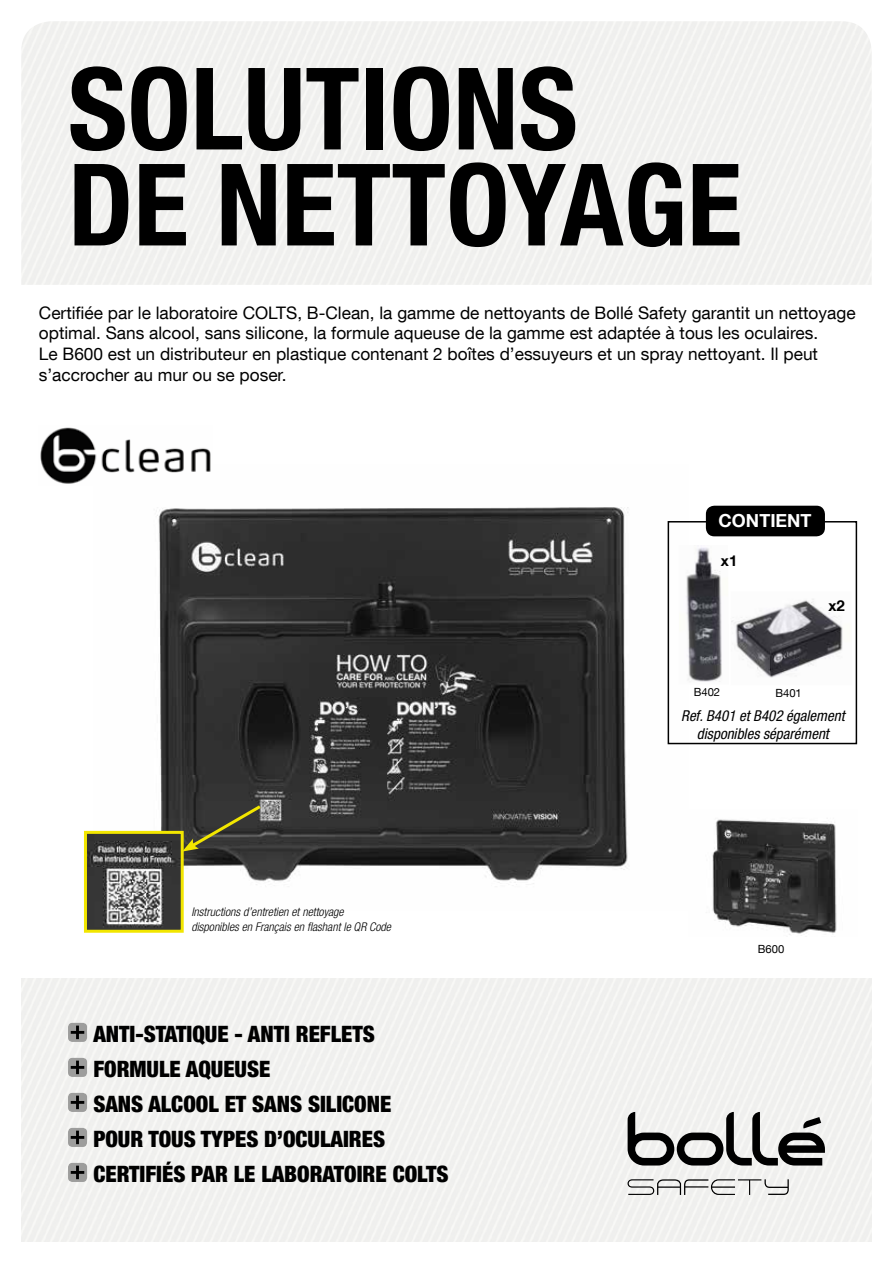
<style>
.page{position:relative;width:893px;height:1263px;background:#fff}
.page>*{position:absolute;margin:0;border:0;box-sizing:border-box;transform-origin:0 0}
.t1{font:700 condensed 114px/96px "Helvetica Neue LT Com";color:#000}
.t2{font:900 condensed 22.5px/35px "Helvetica Neue LT Com";color:#000}
.t3{font:700 18px "Helvetica Neue LT Com";color:#fff}
.t4{font:17.25px/20.7px "Helvetica Neue LT Com";color:#000}
.t5{font:italic condensed 15px/18px "Helvetica Neue LT Com";color:#000;text-align:center}
.t6{font:700 15px "Helvetica Neue LT Com";color:#000}
.t7{font:italic 300 condensed 12px/14.4px "Helvetica Neue LT Com";color:#000}
.t8{font:11.25px "Helvetica Neue LT Com";color:#000}
</style>
<div class="page">
<svg style="left:628px;top:1112px;width:197px;height:53px"></svg>
<svg style="left:627px;top:1179px;width:162px;height:16px"></svg>
<img style="left:93px;top:507px;width:595px;height:378px">
<img style="left:40px;top:427px;width:171px;height:57px">
<img style="left:712px;top:819px;width:125px;height:116px">
<img style="left:731px;top:599px;width:112px;height:79px">
<img style="left:679px;top:545px;width:43px;height:139px">
<div style="left:668px;top:521px;width:189px;height:223px;border:2px solid #000"></div>
<div style="left:68px;top:1023px;width:19px;height:19px;background:#9d9d9c;border-radius:4px"></div>
<svg style="left:71px;top:1025px;width:13px;height:14px"></svg>
<div style="left:68px;top:1058px;width:19px;height:19px;background:#9d9d9c;border-radius:4px"></div>
<svg style="left:71px;top:1060px;width:13px;height:14px"></svg>
<div style="left:68px;top:1093px;width:19px;height:19px;background:#9d9d9c;border-radius:4px"></div>
<svg style="left:71px;top:1095px;width:13px;height:14px"></svg>
<div style="left:68px;top:1128px;width:19px;height:19px;background:#9d9d9c;border-radius:4px"></div>
<svg style="left:71px;top:1130px;width:13px;height:14px"></svg>
<div style="left:68px;top:1163px;width:19px;height:19px;background:#9d9d9c;border-radius:4px"></div>
<svg style="left:71px;top:1166px;width:13px;height:13px"></svg>
<img style="left:88px;top:835px;width:92px;height:94px">
<div style="left:84px;top:831px;width:100px;height:102px;border:3px solid #f2e600"></div>
<svg style="left:182px;top:803px;width:82px;height:48px;background:#484733"></svg>
<div style="left:706px;top:506px;width:119px;height:30px;background:#000;border-radius:9px"></div>
<h1 class="t1" style="left:68px;top:61px;width:675px">SOLUTIONS<br>DE NETTOYAGE</h1>
<p class="t4" style="left:39px;top:302px;width:818px">Certifiée par le laboratoire COLTS, B-Clean, la gamme de nettoyants de Bollé Safety garantit un nettoyage optimal. Sans alcool, sans silicone, la formule aqueuse de la gamme est adaptée à tous les oculaires.<br>Le B600 est un distributeur en plastique contenant 2 boîtes d’essuyeurs et un spray nettoyant. Il peut s’accrocher au mur ou se poser.</p>
<p class="t3" style="left:719px;top:510px;width:94px">CONTIENT</p>
<p class="t6" style="left:721px;top:551px;width:18px">x1</p>
<p class="t6" style="left:828px;top:596px;width:18px">x2</p>
<p class="t8" style="left:694px;top:685px;width:28px">B402</p>
<p class="t8" style="left:775px;top:686px;width:28px">B401</p>
<p class="t7" style="left:191px;top:905px;width:201px">Instructions d’entretien et nettoyage disponibles en Français en flashant le QR Code</p>
<h2 class="t2" style="left:93px;top:1016px;width:357px">ANTI-STATIQUE - ANTI REFLETS<br>FORMULE AQUEUSE<br>SANS ALCOOL ET SANS SILICONE<br>POUR TOUS TYPES D’OCULAIRES<br>CERTIFIÉS PAR LE LABORATOIRE COLTS</h2>
<p class="t5" style="left:681px;top:706px;width:165px">Ref. B401 et B402 également disponibles séparément</p>
<p class="t8" style="left:758px;top:942px;width:28px">B600</p>
</div>
